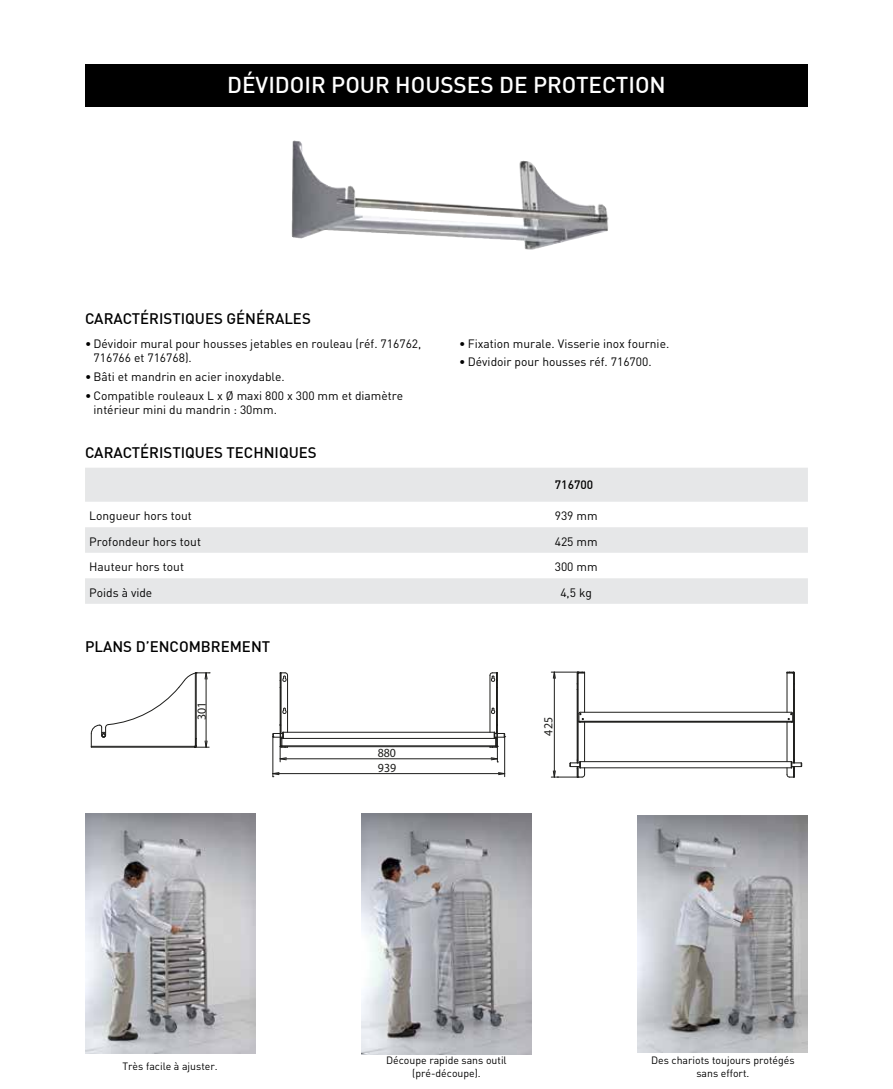
<style>
.page{position:relative;width:893px;height:1089px;background:#fff}
.page>*{position:absolute;margin:0;border:0;box-sizing:border-box;transform-origin:0 0}
.t1{font:500 22.5px "DIN";color:#fff}
.t2{font:500 15px "DIN";color:#000}
.t3{font:12.45px/14.9px "Myriad Pro";color:#1d1d1b;scale:.96 1}
.t4{font:12px/25.5px "DIN";color:#000}
.t5{font:500 12px "DIN";color:#000}
.t6{font:10.5px/12.6px "DIN";color:#000;text-align:center}
</style>
<div class="page">
<div style="left:85px;top:64px;width:723px;height:42px;background:#000"></div>
<svg style="left:85px;top:468px;width:723px;height:136px;fill:#e6e7e8"></svg>
<hr style="left:280px;top:687px;width:1px;height:37px;background:#1d1d1b">
<hr style="left:281px;top:673px;width:1px;height:60px;background:#1d1d1b">
<hr style="left:287px;top:675px;width:1px;height:57px;background:#1d1d1b">
<svg style="left:283px;top:707px;width:4px;height:7px"></svg>
<svg style="left:279px;top:672px;width:9px;height:16px"></svg>
<hr style="left:497px;top:687px;width:1px;height:37px;background:#1d1d1b">
<hr style="left:496px;top:673px;width:1px;height:60px;background:#1d1d1b">
<hr style="left:490px;top:675px;width:1px;height:57px;background:#1d1d1b">
<svg style="left:490px;top:707px;width:6px;height:7px"></svg>
<svg style="left:489px;top:672px;width:9px;height:16px"></svg>
<hr style="left:282px;top:745px;width:214px;height:1px;background:#1d1d1b">
<hr style="left:288px;top:746px;width:202px;height:1px;background:#1d1d1b">
<hr style="left:283px;top:738px;width:211px;height:1px;background:#1d1d1b">
<hr style="left:283px;top:732px;width:211px;height:1px;background:#1d1d1b">
<hr style="left:577px;top:689px;width:1px;height:71px;background:#1d1d1b">
<hr style="left:578px;top:673px;width:1px;height:90px;background:#1d1d1b">
<hr style="left:584px;top:722px;width:1px;height:39px;background:#1d1d1b">
<hr style="left:584px;top:673px;width:1px;height:39px;background:#1d1d1b">
<hr style="left:794px;top:689px;width:1px;height:71px;background:#1d1d1b">
<hr style="left:793px;top:673px;width:1px;height:90px;background:#1d1d1b">
<svg style="left:787px;top:671px;width:8px;height:18px"></svg>
<hr style="left:787px;top:722px;width:1px;height:39px;background:#1d1d1b">
<hr style="left:787px;top:673px;width:1px;height:39px;background:#1d1d1b">
<hr style="left:580px;top:722px;width:211px;height:1px;background:#1d1d1b">
<hr style="left:579px;top:721px;width:214px;height:1px;background:#1d1d1b">
<hr style="left:580px;top:712px;width:211px;height:1px;background:#1d1d1b">
<svg style="left:788px;top:711px;width:5px;height:12px"></svg>
<svg style="left:578px;top:711px;width:6px;height:12px"></svg>
<svg style="left:786px;top:759px;width:16px;height:18px"></svg>
<hr style="left:580px;top:767px;width:211px;height:1px;background:#1d1d1b">
<hr style="left:580px;top:761px;width:211px;height:1px;background:#1d1d1b">
<hr style="left:554px;top:678px;width:1px;height:93px;background:#1d1d1b">
<svg style="left:551px;top:671px;width:34px;height:19px"></svg>
<svg style="left:551px;top:759px;width:34px;height:18px"></svg>
<hr style="left:286px;top:758px;width:205px;height:1px;background:#1d1d1b">
<hr style="left:504px;top:736px;width:1px;height:40px;background:#1d1d1b">
<hr style="left:273px;top:736px;width:1px;height:40px;background:#1d1d1b">
<hr style="left:279px;top:773px;width:219px;height:1px;background:#1d1d1b">
<svg style="left:498px;top:772px;width:7px;height:3px"></svg>
<svg style="left:490px;top:724px;width:16px;height:38px"></svg>
<svg style="left:272px;top:724px;width:16px;height:38px"></svg>
<svg style="left:272px;top:772px;width:8px;height:5px"></svg>
<svg style="left:91px;top:672px;width:119px;height:76px"></svg>
<img style="left:85px;top:814px;width:170px;height:239px">
<img style="left:361px;top:813px;width:171px;height:241px">
<img style="left:638px;top:815px;width:170px;height:237px">
<img style="left:291px;top:141px;width:318px;height:109px">
<h1 class="t1" style="left:227px;top:71px;width:440px">DÉVIDOIR POUR HOUSSES DE PROTECTION</h1>
<p class="t2" style="left:85px;top:309px;width:227px">CARACTÉRISTIQUES GÉNÉRALES</p>
<p class="t4" style="left:94px;top:336px;width:329px;line-height:14.4px;text-indent:-9px">• Dévidoir mural pour housses jetables en rouleau (réf. 716762,<br>716766 et 716768).</p>
<p class="t4" style="left:85px;top:363px;width:201px">• Bâti et mandrin en acier inoxydable.</p>
<p class="t4" style="left:94px;top:388px;width:311px;line-height:14.4px;text-indent:-9px">• Compatible rouleaux L x Ø maxi 800 x 300 mm et diamètre intérieur mini du mandrin : 30mm.</p>
<p class="t2" style="left:85px;top:443px;width:233px">CARACTÉRISTIQUES TECHNIQUES</p>
<p class="t4" style="left:89px;top:503px;width:113px">Longueur hors tout<br>Profondeur hors tout<br>Hauteur hors tout<br>Poids à vide</p>
<p class="t2" style="left:85px;top:637px;width:187px">PLANS D’ENCOMBREMENT</p>
<p class="t3" style="left:194px;top:720px;width:21px;rotate:-90deg">301</p>
<p class="t3" style="left:378px;top:745px;width:21px">880<br>939</p>
<p class="t4" style="left:459px;top:330px;width:211px">• Fixation murale. Visserie inox fournie.</p>
<p class="t4" style="left:459px;top:349px;width:194px">• Dévidoir pour housses réf. 716700.</p>
<p class="t5" style="left:555px;top:477px;width:40px">716700</p>
<p class="t4" style="left:555px;top:503px;width:44px;text-align:center">939 mm<br>425 mm<br>300 mm<br>4,5 kg</p>
<p class="t3" style="left:541px;top:735px;width:21px;rotate:-90deg">425</p>
<p class="t6" style="left:122px;top:1059px;width:97px">Très facile à ajuster.</p>
<p class="t6" style="left:386px;top:1054px;width:122px">Découpe rapide sans outil (pré-découpe).</p>
<p class="t6" style="left:651px;top:1054px;width:145px">Des chariots toujours protégés sans effort.</p>
</div>
